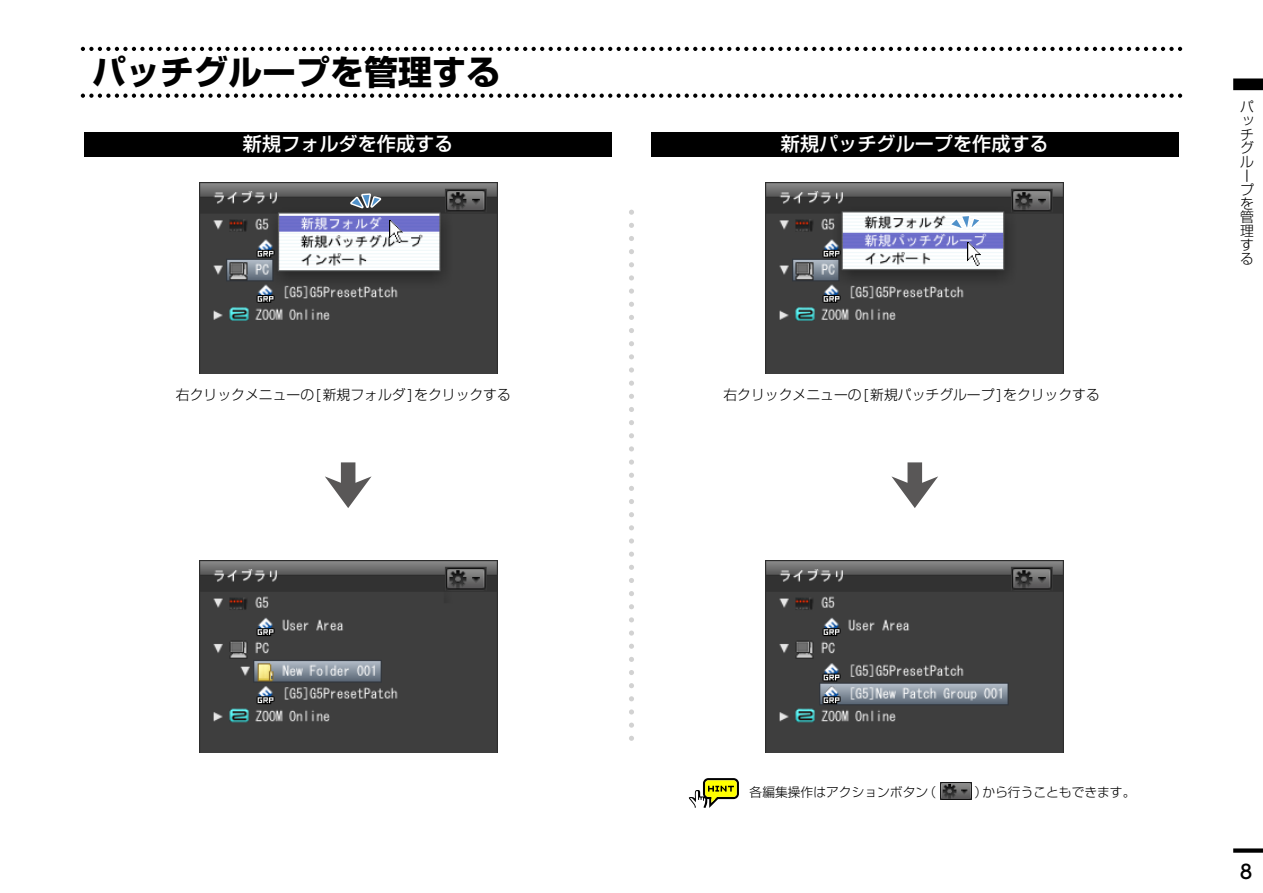
<style>
.page{position:relative;width:1263px;height:893px;background:#fff}
.page>*{position:absolute;margin:0;border:0;box-sizing:border-box;transform-origin:0 0}
.t1{font:700 34.05px "Shin Go Pr 5";color:#000}
.t2{font:500 19.2px "Shin Go Pr 5";color:#fff}
.t3{font:500 19.2px "UD Shin Go Pro";color:#000}
.t4{font:300 13.8px/13.8px "Shin Go Pr 5";color:#000}
.t5{font:300 12.75px "Shin Go Pr 5";color:#000}
</style>
<div class="page">
<div style="left:1233px;top:848px;width:30px;height:5px;background:#000"></div>
<div style="left:1235px;top:81px;width:26px;height:7px;background:#000"></div>
<div style="left:1233px;top:78px;width:30px;height:12px;border:4px solid #000"></div>
<div style="left:85px;top:132px;width:527px;height:24px;background:#000"></div>
<div style="left:651px;top:132px;width:527px;height:24px;background:#000"></div>
<svg style="left:81px;top:94px;width:1101px;height:4px"></svg>
<svg style="left:81px;top:47px;width:1101px;height:4px"></svg>
<img style="left:766px;top:182px;width:298px;height:191px">
<svg style="left:689px;top:778px;width:50px;height:30px"></svg>
<img style="left:199px;top:182px;width:298px;height:191px">
<svg style="left:629px;top:210px;width:5px;height:5px"></svg>
<svg style="left:629px;top:223px;width:5px;height:5px"></svg>
<svg style="left:629px;top:236px;width:5px;height:5px"></svg>
<svg style="left:629px;top:249px;width:5px;height:5px"></svg>
<svg style="left:629px;top:262px;width:5px;height:5px"></svg>
<svg style="left:629px;top:275px;width:5px;height:5px"></svg>
<svg style="left:629px;top:289px;width:5px;height:5px"></svg>
<svg style="left:629px;top:302px;width:5px;height:5px"></svg>
<svg style="left:629px;top:315px;width:5px;height:5px"></svg>
<svg style="left:629px;top:328px;width:5px;height:5px"></svg>
<svg style="left:629px;top:341px;width:5px;height:5px"></svg>
<svg style="left:629px;top:354px;width:5px;height:5px"></svg>
<svg style="left:629px;top:367px;width:5px;height:6px"></svg>
<svg style="left:629px;top:381px;width:5px;height:5px"></svg>
<svg style="left:629px;top:394px;width:5px;height:5px"></svg>
<svg style="left:629px;top:407px;width:5px;height:5px"></svg>
<svg style="left:629px;top:420px;width:5px;height:5px"></svg>
<svg style="left:629px;top:433px;width:5px;height:5px"></svg>
<svg style="left:629px;top:446px;width:5px;height:5px"></svg>
<svg style="left:629px;top:459px;width:5px;height:6px"></svg>
<svg style="left:629px;top:473px;width:5px;height:5px"></svg>
<svg style="left:629px;top:486px;width:5px;height:5px"></svg>
<svg style="left:629px;top:499px;width:5px;height:5px"></svg>
<svg style="left:629px;top:512px;width:5px;height:5px"></svg>
<svg style="left:629px;top:525px;width:5px;height:5px"></svg>
<svg style="left:629px;top:538px;width:5px;height:6px"></svg>
<svg style="left:629px;top:552px;width:5px;height:5px"></svg>
<svg style="left:629px;top:565px;width:5px;height:5px"></svg>
<svg style="left:629px;top:578px;width:5px;height:5px"></svg>
<svg style="left:629px;top:591px;width:5px;height:5px"></svg>
<svg style="left:629px;top:604px;width:5px;height:5px"></svg>
<svg style="left:629px;top:617px;width:5px;height:5px"></svg>
<svg style="left:629px;top:630px;width:5px;height:6px"></svg>
<svg style="left:629px;top:644px;width:5px;height:5px"></svg>
<svg style="left:629px;top:657px;width:5px;height:5px"></svg>
<svg style="left:629px;top:670px;width:5px;height:5px"></svg>
<svg style="left:629px;top:683px;width:5px;height:5px"></svg>
<svg style="left:629px;top:696px;width:5px;height:5px"></svg>
<svg style="left:629px;top:709px;width:5px;height:5px"></svg>
<svg style="left:629px;top:723px;width:5px;height:5px"></svg>
<svg style="left:629px;top:736px;width:5px;height:5px"></svg>
<svg style="left:349px;top:182px;width:33px;height:42px"></svg>
<svg style="left:949px;top:199px;width:32px;height:46px"></svg>
<svg style="left:891px;top:462px;width:47px;height:46px"></svg>
<svg style="left:325px;top:462px;width:47px;height:46px"></svg>
<img style="left:199px;top:561px;width:298px;height:191px">
<img style="left:766px;top:561px;width:298px;height:191px">
<img style="left:940px;top:782px;width:31px;height:17px">
<img style="left:389px;top:220px;width:14px;height:23px">
<img style="left:967px;top:243px;width:13px;height:22px">
<h1 class="t1" style="left:92px;top:45px;width:410px">パッチグループを管理する</h1>
<h2 class="t2" style="left:243px;top:128px;width:212px">新規フォルダを作成する</h2>
<h2 class="t2" style="left:781px;top:128px;width:269px">新規パッチグループを作成する</h2>
<p class="t4" style="left:176px;top:387px;width:336px">右クリックメニューの[新規フォルダ]をクリックする</p>
<p class="t4" style="left:723px;top:387px;width:378px">右クリックメニューの[新規パッチグループ]をクリックする</p>
<p class="t4" style="left:1240px;top:98px;width:15px">パッチグループを管理する</p>
<p class="t5" style="left:750px;top:782px;width:188px">各編集操作はアクションボタン（</p>
<p class="t5" style="left:974px;top:782px;width:163px">）から行うこともできます。</p>
<h2 class="t3" style="left:1240px;top:856px;width:14px">8</h2>
</div>
